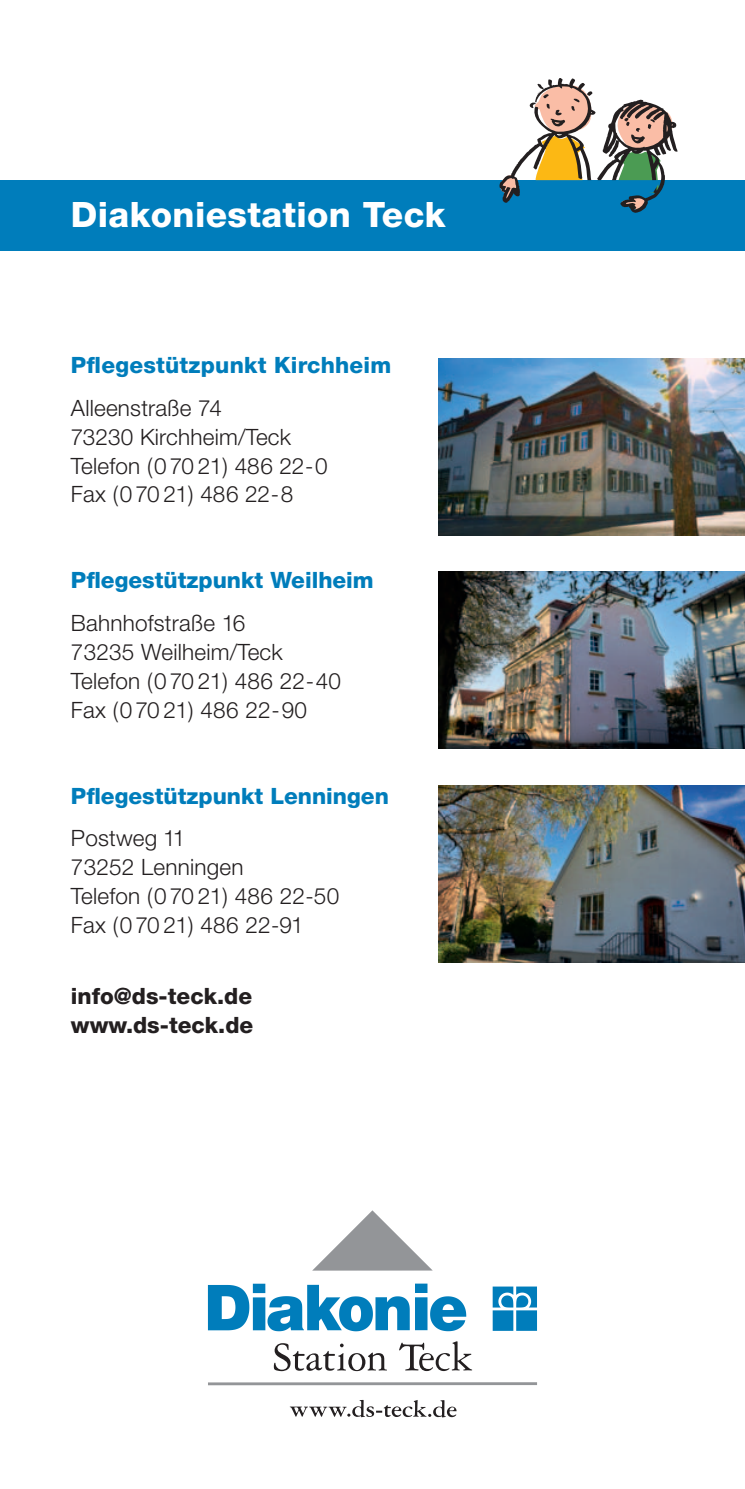
<style>
.page{position:relative;width:745px;height:1489px;background:#fff}
.page>*{position:absolute;margin:0;border:0;box-sizing:border-box;transform-origin:0 0}
.t1{font:800 35px "Helvetica Neue";letter-spacing:.01em;color:#fff}
.t2{font:300 22.5px/28.8px "Helvetica Neue";letter-spacing:.01em;color:#231f20}
.t3{font:800 22.5px "Helvetica Neue";color:#007dbb}
.t4{font:800 22.5px/28.8px "Helvetica Neue";color:#231f20}
</style>
<div class="page">
<img style="left:438px;top:358px;width:306px;height:177px">
<img style="left:438px;top:571px;width:306px;height:178px">
<img style="left:438px;top:785px;width:306px;height:177px">
<svg style="left:208px;top:1283px;width:258px;height:48px"></svg>
<svg style="left:492px;top:1286px;width:44px;height:44px;background:#3a9aca"></svg>
<svg style="left:313px;top:1210px;width:119px;height:60px"></svg>
<svg style="left:274px;top:1341px;width:198px;height:29px"></svg>
<svg style="left:208px;top:1382px;width:328px;height:3px"></svg>
<svg style="left:289px;top:1399px;width:167px;height:18px"></svg>
<div style="left:0;top:180px;width:744px;height:71px;background:#007dbb"></div>
<svg style="left:499px;top:78px;width:178px;height:135px"></svg>
<h1 class="t1" style="left:71px;top:193px;width:376px">Diakoniestation Teck</h1>
<p class="t3" style="left:71px;top:352px;width:322px">Pflegestützpunkt Kirchheim</p>
<p class="t2" style="left:71px;top:393px;width:258px">Alleenstraße 74<br>73230 Kirchheim/Teck<br>Telefon (070 21) 486 22-0<br>Fax (070 21) 486 22-8</p>
<p class="t3" style="left:71px;top:567px;width:304px">Pflegestützpunkt Weilheim</p>
<p class="t2" style="left:71px;top:608px;width:271px">Bahnhofstraße 16<br>73235 Weilheim/Teck<br>Telefon (070 21) 486 22-40<br>Fax (070 21) 486 22-90</p>
<p class="t3" style="left:71px;top:782px;width:319px">Pflegestützpunkt Lenningen</p>
<p class="t2" style="left:71px;top:823px;width:269px">Postweg 11<br>73252 Lenningen<br>Telefon (070 21) 486 22-50<br>Fax (070 21) 486 22-91</p>
<p class="t4" style="left:71px;top:981px;width:184px">info@ds-teck.de www.ds-teck.de</p>
</div>
